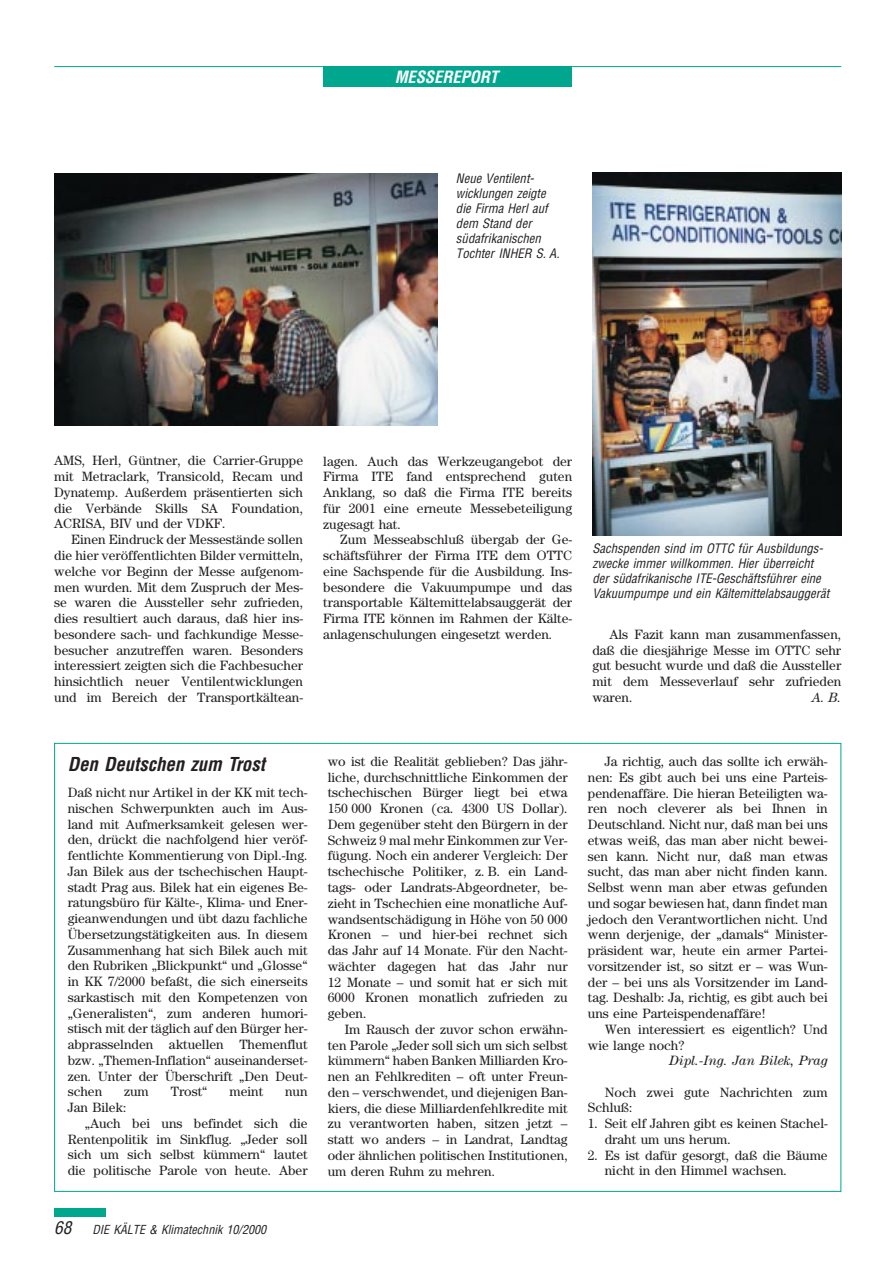
<style>
.page{position:relative;width:893px;height:1262px;background:#fff}
.page>*{position:absolute;margin:0;border:0;box-sizing:border-box;transform-origin:0 0}
.t1{font:italic 700 condensed 18.75px "Helvetica";color:#231f20}
.t2{font:italic 700 condensed 16.5px "Helvetica";color:#fff}
.t3{font:13.5px/15.8px "Century";color:#231f20;text-align:justify}
.t4{font:italic 13.5px "Century";color:#231f20}
.t5{font:italic condensed 12.75px/15px "Helvetica";color:#231f20}
.t6{font:italic condensed 12.15px "Helvetica";color:#231f20}
.s1{font-size:17.25px}
</style>
<div class="page">
<div style="left:54px;top:1208px;width:51px;height:8px;background:#00a78e"></div>
<img style="left:54px;top:173px;width:383px;height:252px">
<img style="left:592px;top:173px;width:249px;height:362px">
<div style="left:323px;top:67px;width:249px;height:20px;background:#00a78e"></div>
<hr style="left:54px;top:66px;width:787px;height:1px;background:#00a78e">
<p class="t2" style="left:394px;top:71px;width:108px">MESSEREPORT</p>
<p class="t5" style="left:456px;top:172px;width:108px">Neue Ventilent&shy;wicklungen zeigte die Firma Herl auf dem Stand der südafrikanischen<br>Tochter INHER S. A.</p>
<p class="t3" style="left:54px;top:454px;width:250px">AMS, Herl, Güntner, die Carrier-Gruppe mit Metraclark, Transicold, Recam und Dynatemp. Außerdem präsentierten sich die Verbände Skills SA Foundation, ACRISA, BIV und der VDKF.</p>
<p class="t3" style="left:54px;top:533px;width:250px;text-indent:17px">Einen Eindruck der Messestände sollen die hier veröffentlichten Bilder vermitteln, welche vor Beginn der Messe aufgenom&shy;men wurden. Mit dem Zuspruch der Mes&shy;se waren die Aussteller sehr zufrieden, dies resultiert auch daraus, daß hier ins&shy;besondere sach- und fachkundige Messe&shy;besucher anzutreffen waren. Besonders interessiert zeigten sich die Fachbesucher hinsichtlich neuer Ventilentwicklungen und im Bereich der Transportkältean-</p>
<p class="t3" style="left:323px;top:454px;width:250px">lagen. Auch das Werkzeugangebot der Firma ITE fand entsprechend guten Anklang, so daß die Firma ITE bereits für 2001 eine erneute Messebeteiligung zugesagt hat.</p>
<p class="t3" style="left:323px;top:533px;width:250px;text-indent:17px">Zum Messeabschluß übergab der Ge&shy;schäftsführer der Firma ITE dem OTTC eine Sachspende für die Ausbildung. Ins&shy;besondere die Vakuumpumpe und das transportable Kältemittelabsauggerät der Firma ITE können im Rahmen der Kälte&shy;anlagenschulungen eingesetzt werden.</p>
<p class="t5" style="left:592px;top:542px;width:241px">Sachspenden sind im OTTC für Ausbildungs&shy;zwecke immer willkommen. Hier überreicht der südafrikanische ITE-Geschäftsführer eine Vakuumpumpe und ein Kältemittelabsauggerät</p>
<p class="t3" style="left:592px;top:627px;width:250px;text-indent:17px">Als Fazit kann man zusammenfassen, daß die diesjährige Messe im OTTC sehr gut besucht wurde und daß die Aussteller mit dem Messeverlauf sehr zufrieden waren.</p>
<p class="t4" style="left:812px;top:692px;width:31px">A. B.</p>
<h1 class="t1" style="left:68px;top:756px;width:202px">Den Deutschen zum Trost</h1>
<p class="t3" style="left:68px;top:785px;width:241px">Daß nicht nur Artikel in der KK mit tech&shy;nischen Schwerpunkten auch im Aus&shy;land mit Aufmerksamkeit gelesen wer&shy;den, drückt die nachfolgend hier veröf&shy;fentlichte Kommentierung von Dipl.-Ing.<br>Jan Bilek aus der tschechischen Haupt&shy;stadt Prag aus. Bilek hat ein eigenes Be&shy;ratungsbüro für Kälte-, Klima- und Ener&shy;gieanwendungen und übt dazu fachliche Übersetzungstätigkeiten aus. In diesem Zusammenhang hat sich Bilek auch mit den Rubriken „Blickpunkt“ und „Glosse“ in KK 7/2000 befaßt, die sich einerseits sarkastisch mit den Kompetenzen von „Generalisten“, zum anderen humori&shy;stisch mit der täglich auf den Bürger her&shy;abprasselnden aktuellen Themenflut bzw. „Themen-Inflation“ auseinanderset&shy;zen. Unter der Überschrift „Den Deut&shy;schen</p>
<p class="t3" style="left:124px;top:1085px;width:26px">zum</p>
<p class="t3" style="left:171px;top:1085px;width:38px">Trost“</p>
<p class="t3" style="left:229px;top:1085px;width:35px">meint</p>
<p class="t3" style="left:285px;top:1085px;width:24px">nun</p>
<p class="t3" style="left:68px;top:1100px;width:60px">Jan Bilek:</p>
<p class="t3" style="left:85px;top:1116px;width:224px">„Auch bei uns befindet sich die</p>
<p class="t3" style="left:68px;top:1132px;width:241px">Rentenpolitik im Sinkflug. „Jeder soll</p>
<p class="t3" style="left:68px;top:1148px;width:241px">sich um sich selbst kümmern“ lautet</p>
<p class="t3" style="left:68px;top:1163px;width:241px">die politische Parole von heute. Aber</p>
<p class="t6" style="left:54px;top:1224px;width:216px"><span class="s1">68</span> DIE KÄLTE &amp; Klimatechnik 10/2000</p>
<p class="t3" style="left:328px;top:754px;width:241px">wo ist die Realität geblieben? Das jähr&shy;liche, durchschnittliche Einkommen der tschechischen Bürger liegt bei etwa 150 000 Kronen (ca. 4300 US Dollar).<br>Dem gegenüber steht den Bürgern in der Schweiz 9 mal mehr Einkommen zur Ver&shy;fügung. Noch ein anderer Vergleich: Der tschechische Politiker, z. B. ein Land&shy;tags- oder Landrats-Abgeordneter, be&shy;zieht in Tschechien eine monatliche Auf&shy;wandsentschädigung in Höhe von 50 000<br>Kronen – und hier-bei rechnet sich das Jahr auf 14 Monate. Für den Nacht&shy;wächter dagegen hat das Jahr nur 12 Monate – und somit hat er sich mit 6000 Kronen monatlich zufrieden zu geben.</p>
<p class="t3" style="left:328px;top:1022px;width:241px;text-indent:17px">Im Rausch der zuvor schon erwähn&shy;ten Parole „Jeder soll sich um sich selbst kümmern“ haben Banken Milliarden Kro&shy;nen an Fehlkrediten – oft unter Freun&shy;den – verschwendet, und diejenigen Ban&shy;kiers, die diese Milliardenfehlkredite mit zu verantworten haben, sitzen jetzt – statt wo anders – in Landrat, Landtag oder ähnlichen politischen Institutionen, um deren Ruhm zu mehren.</p>
<p class="t3" style="left:588px;top:754px;width:241px;text-indent:17px">Ja richtig, auch das sollte ich erwäh&shy;nen: Es gibt auch bei uns eine Parteis&shy;pendenaffäre. Die hieran Beteiligten wa&shy;ren noch cleverer als bei Ihnen in Deutschland. Nicht nur, daß man bei uns etwas weiß, das man aber nicht bewei&shy;sen kann. Nicht nur, daß man etwas sucht, das man aber nicht finden kann.<br>Selbst wenn man aber etwas gefunden und sogar bewiesen hat, dann findet man jedoch den Verantwortlichen nicht. Und wenn derjenige, der „damals“ Minister&shy;präsident war, heute ein armer Partei&shy;vorsitzender ist, so sitzt er – was Wun&shy;der – bei uns als Vorsitzender im Land&shy;tag. Deshalb: Ja, richtig, es gibt auch bei uns eine Parteispendenaffäre!</p>
<p class="t3" style="left:588px;top:1022px;width:241px;text-indent:17px">Wen interessiert es eigentlich? Und wie lange noch?</p>
<p class="t4" style="left:669px;top:1056px;width:160px">Dipl.-Ing. Jan Bilek, Prag</p>
<p class="t3" style="left:588px;top:1085px;width:241px;text-indent:17px">Noch zwei gute Nachrichten zum<br>Schluß:</p>
<p class="t3" style="left:604px;top:1116px;width:224px;text-indent:-17px">1. Seit elf Jahren gibt es keinen Stachel&shy;draht um uns herum.</p>
<p class="t3" style="left:604px;top:1148px;width:224px;text-indent:-17px">2. Es ist dafür gesorgt, daß die Bäume nicht in den Himmel wachsen.</p>
</div>
